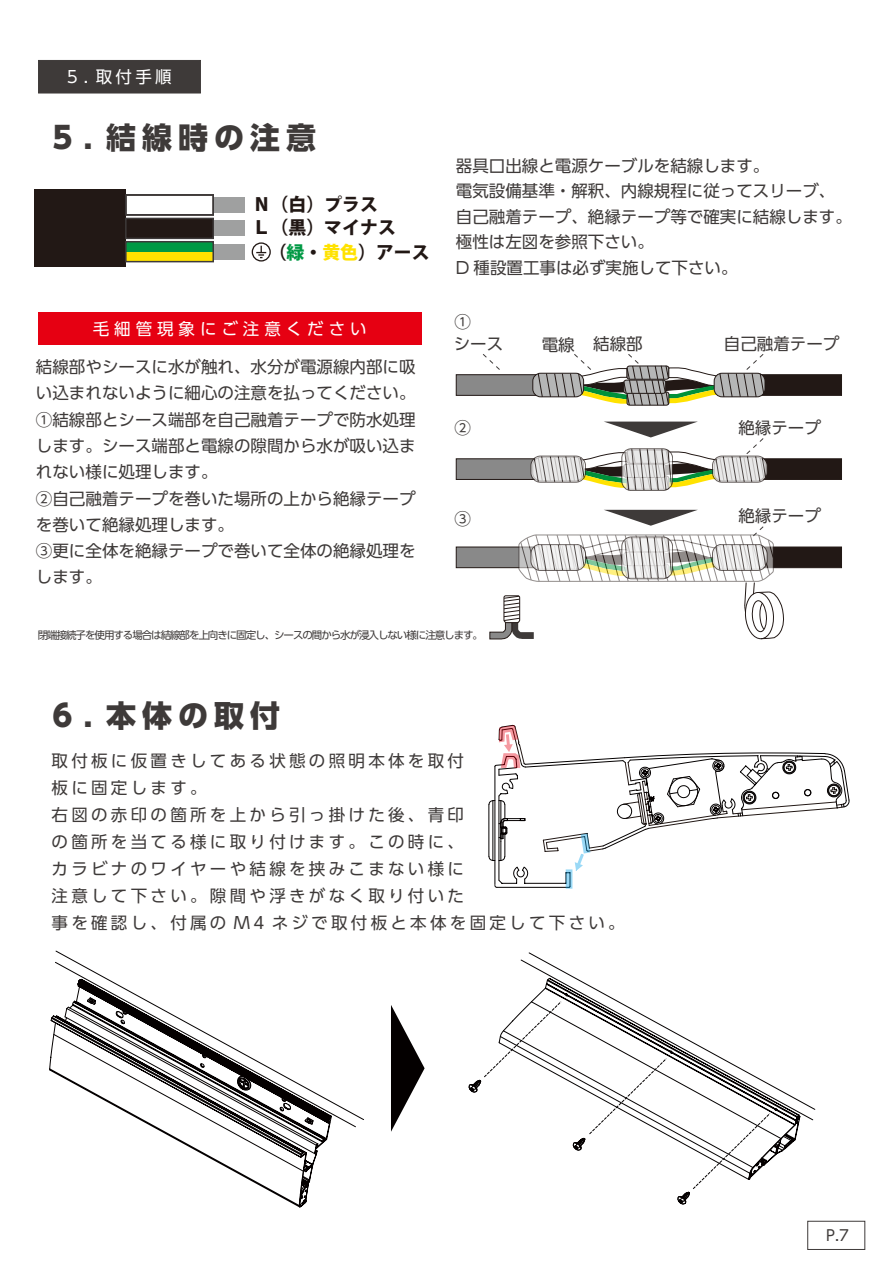
<style>
.page{position:relative;width:893px;height:1263px;background:#fff}
.page>*{position:absolute;margin:0;border:0;box-sizing:border-box;transform-origin:0 0}
.t1{font:800 30px "UD Shin Go Pro";letter-spacing:.2em;color:#3e3a39}
.t2{font:800 17.85px/23.4px "Koz Go Pr 6 N";color:#221815}
.t3{font:800 17.85px "Koz Go Pr 6 N";color:#211714}
.t4{font:16.5px/26.2px "UD Shin Go Pro";color:#3e3a39}
.t5{font:16.5px/27px "UD Shin Go Pro";letter-spacing:.2em;color:#3e3a39}
.t6{font:16.5px "UD Shin Go Pro";letter-spacing:.3em;color:#fff}
.t7{font:15px "UD Shin Go Pro";color:#3e3a39}
.t8{font:10.5px "UD Shin Go Pro";letter-spacing:-.1em;color:#3e3a39}
.s1{color:#094}
.s2{color:#ffe200}
</style>
<div class="page">
<svg style="left:391px;top:1005px;width:34px;height:127px"></svg>
<svg style="left:55px;top:951px;width:309px;height:176px"></svg>
<div style="left:566px;top:869px;width:6px;height:20px;background:#b8e4f8"></div>
<svg style="left:468px;top:978px;width:333px;height:227px"></svg>
<div style="left:808px;top:1221px;width:57px;height:28px;border:1px solid #3e3a39"></div>
<div style="left:38px;top:60px;width:163px;height:33px;background:#3e3a39"></div>
<div style="left:38px;top:312px;width:384px;height:33px;background:#e60012"></div>
<div style="left:213px;top:197px;width:31px;height:15px;background:#9fa0a0"></div>
<div style="left:213px;top:221px;width:31px;height:15px;background:#9fa0a0"></div>
<div style="left:213px;top:244px;width:31px;height:15px;background:#9fa0a0"></div>
<div style="left:35px;top:190px;width:91px;height:77px;background:#221815"></div>
<div style="left:125px;top:194px;width:89px;height:22px;border:2px solid #3d3939"></div>
<div style="left:125px;top:218px;width:89px;height:21px;background:#221815;border:2px solid #3d3939"></div>
<div style="left:126px;top:242px;width:87px;height:10px;background:#094"></div>
<div style="left:126px;top:252px;width:87px;height:10px;background:#ffe200"></div>
<div style="left:125px;top:241px;width:89px;height:21px;border:2px solid #3d3939"></div>
<div style="left:252px;top:242px;width:19px;height:20px;border:1px solid #221815;border-radius:50%"></div>
<svg style="left:256px;top:246px;width:10px;height:12px"></svg>
<div style="left:456px;top:374px;width:117px;height:22px;background:#898989;border:1px solid #221815"></div>
<div style="left:725px;top:374px;width:117px;height:22px;background:#221815;border:1px solid #221815"></div>
<svg style="left:533px;top:373px;width:51px;height:24px"></svg>
<div style="left:532px;top:373px;width:52px;height:24px;border:1px solid #221815;border-radius:8px"></div>
<div style="left:456px;top:458px;width:117px;height:22px;background:#898989;border:1px solid #221815"></div>
<div style="left:725px;top:458px;width:117px;height:22px;background:#221815;border:1px solid #221815"></div>
<svg style="left:531px;top:456px;width:55px;height:26px"></svg>
<div style="left:531px;top:456px;width:55px;height:26px;border:1px solid #221815;border-radius:10px"></div>
<div style="left:712px;top:456px;width:55px;height:26px;border:1px solid #221815;border-radius:10px"></div>
<svg style="left:482px;top:354px;width:18px;height:16px"></svg>
<svg style="left:537px;top:354px;width:228px;height:52px"></svg>
<svg style="left:534px;top:422px;width:232px;height:69px"></svg>
<div style="left:456px;top:547px;width:117px;height:21px;background:#898989;border:1px solid #221815"></div>
<div style="left:725px;top:547px;width:117px;height:21px;background:#221815;border:1px solid #221815"></div>
<svg style="left:490px;top:510px;width:294px;height:130px"></svg>
<svg style="left:49px;top:979px;width:283px;height:228px"></svg>
<svg style="left:488px;top:725px;width:361px;height:163px"></svg>
<p class="t6" style="left:64px;top:64px;width:109px">５. 取付手順</p>
<h1 class="t1" style="left:47px;top:113px;width:270px">５. 結線時の注意</h1>
<p class="t2" style="left:253px;top:193px;width:145px">Ｎ（白）プラス<br>Ｌ（黒）マイナス</p>
<p class="t3" style="left:269px;top:243px;width:163px">（<span class="s1">緑</span>・<span class="s2">黄色</span>）アース</p>
<p class="t6" style="left:93px;top:315px;width:275px">毛細管現象にご注意ください</p>
<p class="t4" style="left:36px;top:353px;width:381px">結線部やシースに水が触れ、水分が電源線内部に吸い込まれないように細心の注意を払ってください。<br>①結線部とシース端部を自己融着テープで防水処理します。シース端部と電線の隙間から水が吸い込まれない様に処理します。<br>②自己融着テープを巻いた場所の上から絶縁テープを巻いて絶縁処理します。<br>③更に全体を絶縁テープで巻いて全体の絶縁処理をします。</p>
<p class="t4" style="left:456px;top:152px;width:397px;line-height:25.5px">器具口出線と電源ケーブルを結線します。<br>電気設備基準・解釈、内線規程に従ってスリーブ、自己融着テープ、絶縁テープ等で確実に結線します。極性は左図を参照下さい。<br>D 種設置工事は必ず実施して下さい。</p>
<p class="t4" style="left:455px;top:308px;width:18px">①</p>
<p class="t4" style="left:454px;top:330px;width:51px">シース</p>
<p class="t4" style="left:724px;top:330px;width:117px">自己融着テープ</p>
<p class="t4" style="left:542px;top:330px;width:103px">電線 結線部</p>
<p class="t4" style="left:455px;top:414px;width:18px">②</p>
<p class="t4" style="left:455px;top:505px;width:18px">③</p>
<p class="t4" style="left:738px;top:414px;width:84px">絶縁テープ</p>
<p class="t4" style="left:738px;top:502px;width:84px">絶縁テープ</p>
<p class="t8" style="left:38px;top:626px;width:447px">閉端接続子を使用する場合は結線部を上向きに固定し、シースの間から水が浸入しない様に注意します。</p>
<h1 class="t1" style="left:47px;top:691px;width:234px">６. 本体の取付</h1>
<p class="t5" style="left:52px;top:747px;width:575px">取付板に仮置きしてある状態の照明本体を取付<br>板に固定します。<br>右図の赤印の箇所を上から引っ掛けた後、青印<br>の箇所を当てる様に取り付けます。この時に、<br>カラビナのワイヤーや結線を挟みこまない様に<br>注意して下さい。隙間や浮きがなく取り付いた<br>事を確認し、付属の M4 ネジで取付板と本体を固定して下さい。</p>
<p class="t7" style="left:826px;top:1223px;width:24px">P.7</p>
</div>
